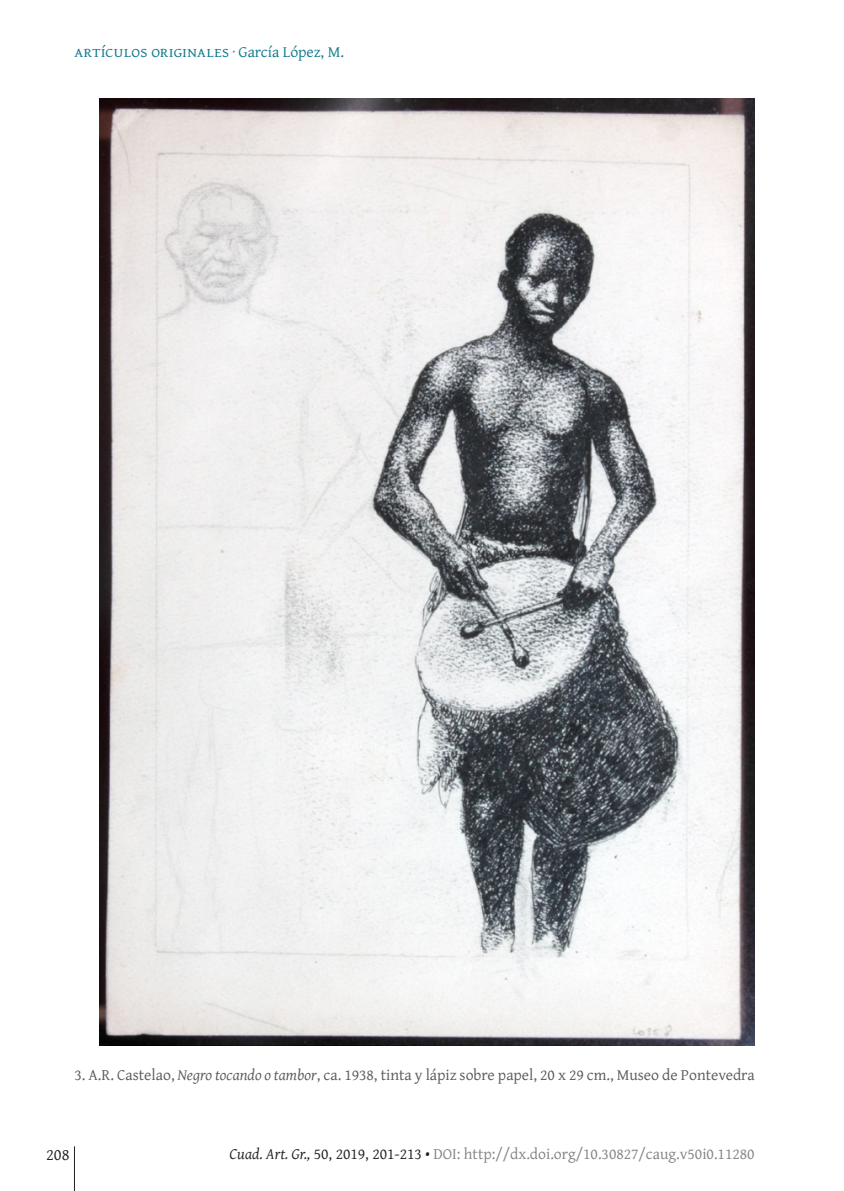
<style>
.page{position:relative;width:844px;height:1191px;background:#fff}
.page>*{position:absolute;margin:0;border:0;box-sizing:border-box;transform-origin:0 0}
.t1{font:16.62px "Gentium Plus";color:#231f20}
.piedefoto{font:15.75px "Gentium Plus";color:#57585a}
.t2{font:15.75px "Gentium Plus";color:#808285}
.t3{font:15.75px "Gentium Plus";letter-spacing:.015em;color:#0d788c}
.s1{font-style:italic}
.s2{font-style:italic;color:#231f20}
.s3{color:#231f20}
</style>
<div class="page">
<hr style="left:74px;top:1146px;width:1px;height:45px;background:#231f20">
<img style="left:100px;top:98px;width:654px;height:948px">
<p class="t3" style="left:74px;top:37px;width:271px">artículos originales · García López, M.</p>
<p class="piedefoto" style="left:74px;top:1060px;width:681px">3. A.R. Castelao, <span class="s1">Negro tocando o tambor</span>, ca. 1938, tinta y lápiz sobre papel, 20 x 29 cm., Museo de Pontevedra</p>
<p class="t1" style="left:46px;top:1138px;width:25px">208</p>
<p class="t2" style="left:229px;top:1138px;width:526px"><span class="s2">Cuad. Art. Gr.,</span> <span class="s3">50, 2019, 201-213 •</span> DOI: http://dx.doi.org/10.30827/caug.v50i0.11280</p>
</div>
